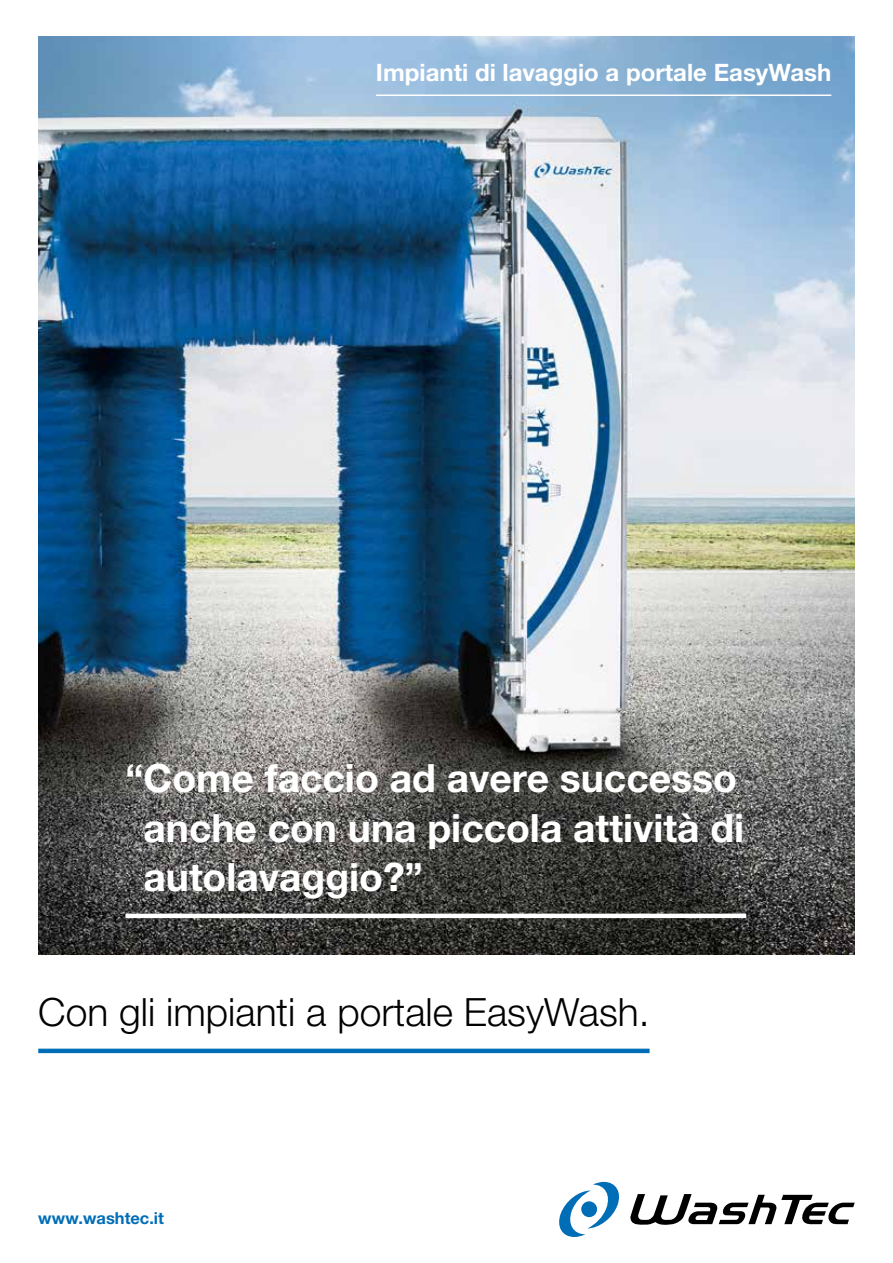
<style>
.page{position:relative;width:893px;height:1263px;background:#fff}
.page>*{position:absolute;margin:0;border:0;box-sizing:border-box;transform-origin:0 0}
.t1{font:700 39px/49.5px "Helvetica Neue LTW1 G";color:#fff}
.t2{font:300 39px "Helvetica Neue LTW1 G";color:#000}
.t3{font:700 24px "Helvetica Neue LTW1 G";color:#fff}
.t4{font:700 16.5px "Helvetica Neue LTW1 G";color:#006eb7}
</style>
<div class="page">
<img style="left:38px;top:36px;width:817px;height:918px">
<hr style="left:38px;top:1049px;width:612px;height:4px;background:#006eb7">
<hr style="left:125px;top:914px;width:621px;height:4px;background:#fff">
<hr style="left:376px;top:95px;width:455px;height:1px;background:#fff">
<svg style="left:630px;top:1194px;width:225px;height:31px"></svg>
<svg style="left:559px;top:1182px;width:60px;height:55px"></svg>
<p class="t3" style="left:376px;top:58px;width:457px">Impianti di lavaggio a portale EasyWash</p>
<p class="t1" style="left:143px;top:753px;width:602px;text-indent:-18px">“Come faccio ad avere successo anche con una piccola attività di autolavaggio?”</p>
<p class="t2" style="left:38px;top:988px;width:613px">Con gli impianti a portale EasyWash.</p>
<p class="t4" style="left:38px;top:1208px;width:127px">www.washtec.it</p>
</div>
